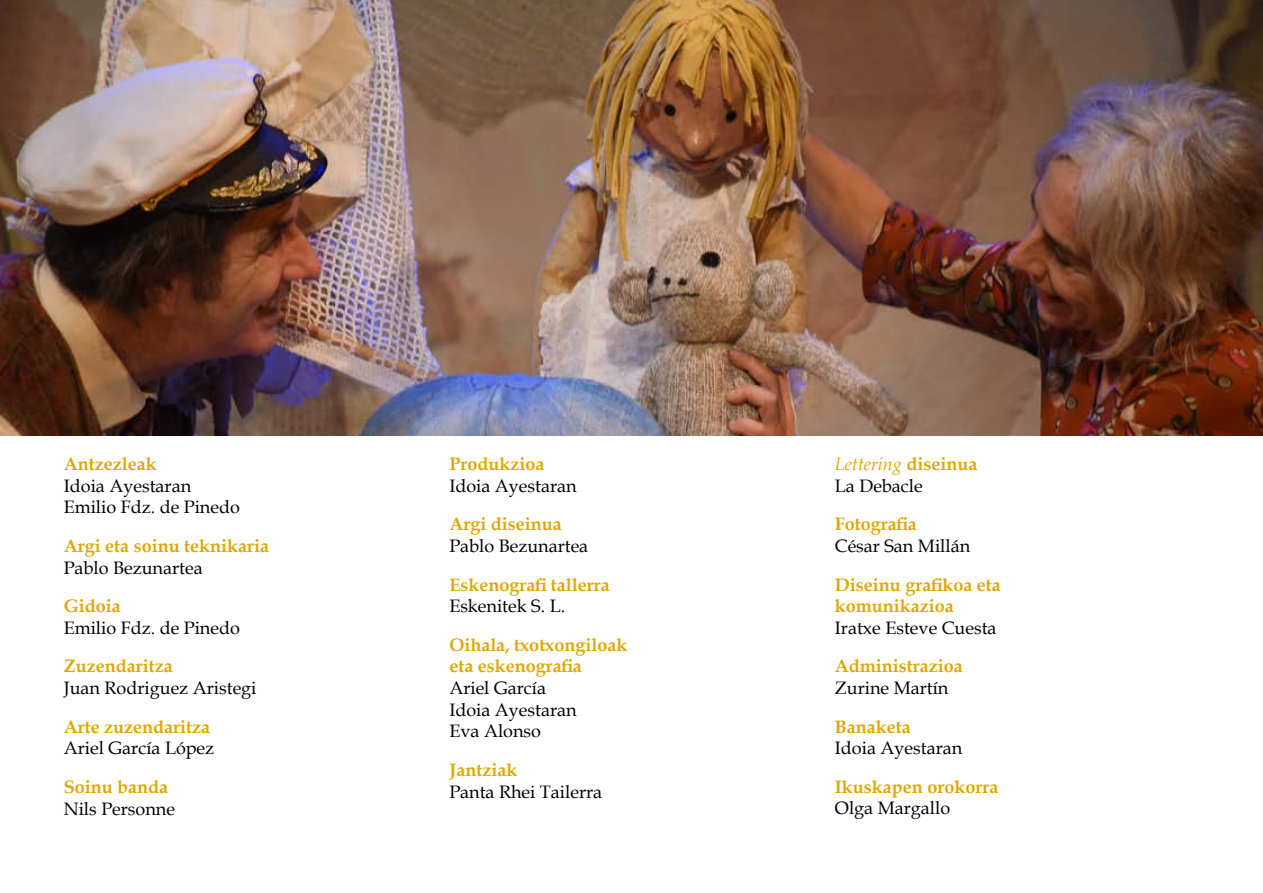
<style>
.page{position:relative;width:1263px;height:893px;background:#fff}
.page>*{position:absolute;margin:0;border:0;box-sizing:border-box;transform-origin:0 0}
.t1{font:18px/21.6px "Book Antiqua";color:#000}
.t2{font:700 18px/21.6px "Book Antiqua";color:#e0a702}
.t3{font:italic 18px/21.6px "Book Antiqua";color:#e0a702}
.s1{font-weight:700;font-style:normal}
.s2{font-style:normal;color:#000}
</style>
<div class="page">
<img style="left:0;top:0;width:1263px;height:436px">
<p class="t2" style="left:64px;top:453px;width:94px">Antzezleak</p>
<p class="t1" style="left:64px;top:474px;width:178px">Idoia Ayestaran<br>Emilio Fdz. de Pinedo</p>
<p class="t2" style="left:64px;top:535px;width:207px">Argi eta soinu teknikaria</p>
<p class="t1" style="left:64px;top:556px;width:140px">Pablo Bezunartea</p>
<p class="t2" style="left:64px;top:595px;width:58px">Gidoia</p>
<p class="t1" style="left:64px;top:616px;width:178px">Emilio Fdz. de Pinedo</p>
<p class="t2" style="left:64px;top:655px;width:110px">Zuzendaritza</p>
<p class="t1" style="left:64px;top:677px;width:194px">Juan Rodriguez Aristegi</p>
<p class="t2" style="left:64px;top:716px;width:148px">Arte zuzendaritza</p>
<p class="t1" style="left:64px;top:737px;width:152px">Ariel García López</p>
<p class="t2" style="left:64px;top:776px;width:106px">Soinu banda</p>
<p class="t1" style="left:64px;top:797px;width:113px">Nils Personne</p>
<p class="t2" style="left:449px;top:453px;width:97px">Produkzioa</p>
<p class="t1" style="left:449px;top:474px;width:129px">Idoia Ayestaran</p>
<p class="t2" style="left:449px;top:513px;width:114px">Argi diseinua</p>
<p class="t1" style="left:449px;top:535px;width:140px">Pablo Bezunartea</p>
<p class="t2" style="left:449px;top:574px;width:162px">Eskenografi tallerra</p>
<p class="t1" style="left:449px;top:595px;width:117px">Eskenitek S. L.</p>
<p class="t2" style="left:449px;top:634px;width:179px">Oihala, txotxongiloak eta eskenografia</p>
<p class="t1" style="left:449px;top:677px;width:129px">Ariel García<br>Idoia Ayestaran<br>Eva Alonso</p>
<p class="t2" style="left:449px;top:759px;width:69px">Jantziak</p>
<p class="t1" style="left:449px;top:780px;width:154px">Panta Rhei Tailerra</p>
<p class="t3" style="left:835px;top:453px;width:144px">Lettering <span class="s1">diseinua<br></span><span class="s2">La Debacle</span></p>
<p class="t2" style="left:835px;top:513px;width:84px">Fotografia</p>
<p class="t1" style="left:835px;top:535px;width:137px">César San Millán</p>
<p class="t2" style="left:835px;top:574px;width:167px">Diseinu grafikoa eta komunikazioa</p>
<p class="t1" style="left:835px;top:616px;width:163px">Iratxe Esteve Cuesta</p>
<p class="t2" style="left:835px;top:655px;width:129px">Administrazioa</p>
<p class="t1" style="left:835px;top:677px;width:115px">Zurine Martín</p>
<p class="t2" style="left:835px;top:716px;width:77px">Banaketa</p>
<p class="t1" style="left:835px;top:737px;width:129px">Idoia Ayestaran</p>
<p class="t2" style="left:835px;top:776px;width:165px">Ikuskapen orokorra</p>
<p class="t1" style="left:835px;top:797px;width:117px">Olga Margallo</p>
</div>
